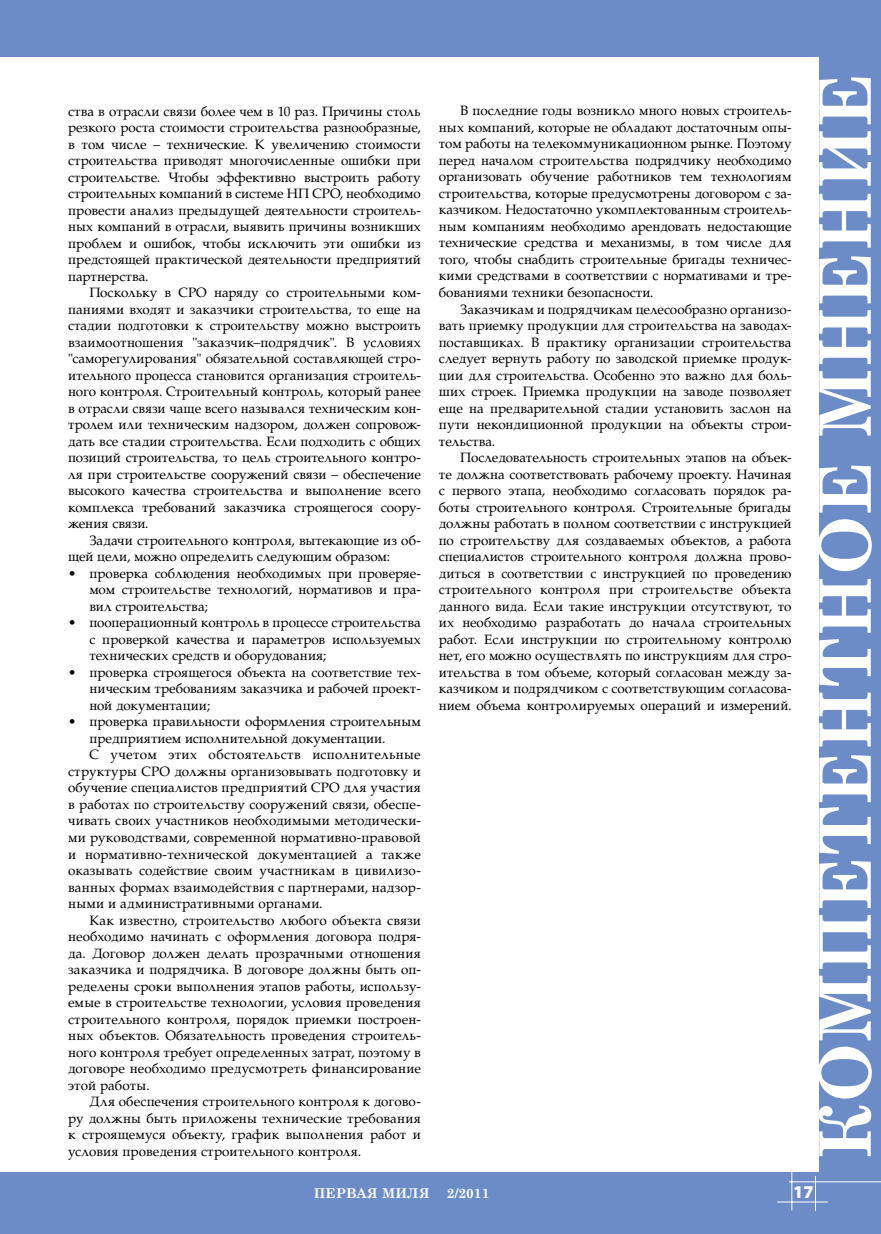
<style>
.page{position:relative;width:881px;height:1234px;background:#fff}
.page>*{position:absolute;margin:0;border:0;box-sizing:border-box;transform-origin:0 0}
.t1{font:700 71.25px "Century Schoolbook";letter-spacing:.01em;color:#fff}
.t2{font:900 18px "Myriad Pro";color:#fff}
.t3{font:13.5px/16.5px "AG Palatial C";letter-spacing:.005em;color:#000;text-align:justify}
.t4{font:13.5px "AG Palatial C";letter-spacing:.03em;color:#000}
.t5{font:700 13.5px "Century Schoolbook";color:#fff}
</style>
<div class="page">
<div style="left:0;top:0;width:880px;height:57px;background:#6c8cc8"></div>
<div style="left:819px;top:0;width:61px;height:1233px;background:#6c8cc8"></div>
<div style="left:0;top:1172px;width:880px;height:61px;background:#6c8cc8"></div>
<hr style="left:777px;top:1201px;width:50px;height:1px;background:#fff">
<hr style="left:791px;top:1171px;width:1px;height:39px;background:#fff">
<hr style="left:814px;top:1175px;width:1px;height:35px;background:#fff">
<hr style="left:788px;top:1181px;width:92px;height:1px;background:#fff">
<p class="t3" style="left:68px;top:103px;width:354px">ства в отрасли связи более чем в 10 раз. Причины столь резкого роста стоимости строительства разнообразные, в том числе – технические. К увеличению стоимости строительства приводят многочисленные ошибки при строительстве. Чтобы эффективно выстроить работу строительных компаний в системе НП СРО, необходимо провести анализ предыдущей деятельности строитель&shy;ных компаний в отрасли, выявить причины возникших проблем и ошибок, чтобы исключить эти ошибки из предстоящей практической деятельности предприятий партнерства.</p>
<p class="t3" style="left:68px;top:284px;width:354px;text-indent:21px">Поскольку в СРО наряду со строительными ком&shy;паниями входят и заказчики строительства, то еще на стадии подготовки к строительству можно выстроить взаимоотношения "заказчик–подрядчик". В условиях "саморегулирования" обязательной составляющей стро&shy;ительного процесса становится организация строитель&shy;ного контроля. Строительный контроль, который ранее в отрасли связи чаще всего назывался техническим кон&shy;тролем или техническим надзором, должен сопровож&shy;дать все стадии строительства. Если подходить с общих позиций строительства, то цель строительного контро&shy;ля при строительстве сооружений связи – обеспечение высокого качества строительства и выполнение всего комплекса требований заказчика строящегося соору&shy;жения связи.</p>
<p class="t3" style="left:68px;top:532px;width:354px;text-indent:21px">Задачи строительного контроля, вытекающие из об&shy;щей цели, можно определить следующим образом:</p>
<p class="t3" style="left:89px;top:565px;width:333px;text-indent:-21px">• проверка соблюдения необходимых при проверяе&shy;мом строительстве технологий, нормативов и пра&shy;вил строительства;</p>
<p class="t3" style="left:89px;top:614px;width:333px;text-indent:-21px">• пооперационный контроль в процессе строительства с проверкой качества и параметров используемых технических средств и оборудования;</p>
<p class="t3" style="left:89px;top:664px;width:333px;text-indent:-21px">• проверка строящегося объекта на соответствие тех&shy;ническим требованиям заказчика и рабочей проект&shy;ной документации;</p>
<p class="t3" style="left:68px;top:713px;width:354px">• проверка правильности оформления строительным</p>
<p class="t3" style="left:89px;top:730px;width:297px">предприятием исполнительной документации.</p>
<p class="t4" style="left:89px;top:746px;width:333px">С учетом этих обстоятельств исполнительные</p>
<p class="t3" style="left:68px;top:763px;width:354px">структуры СРО должны организовывать подготовку и</p>
<p class="t3" style="left:68px;top:779px;width:354px">обучение специалистов предприятий СРО для участия</p>
<p class="t3" style="left:68px;top:796px;width:354px">в работах по строительству сооружений связи, обеспе-</p>
<p class="t3" style="left:68px;top:812px;width:354px">чивать своих участников необходимыми методически-</p>
<p class="t3" style="left:68px;top:829px;width:354px">ми руководствами, современной нормативно-правовой</p>
<p class="t3" style="left:68px;top:845px;width:354px">и нормативно-технической документацией а также</p>
<p class="t3" style="left:68px;top:862px;width:354px">оказывать содействие своим участникам в цивилизо-</p>
<p class="t3" style="left:68px;top:878px;width:354px">ванных формах взаимодействия с партнерами, надзор-</p>
<p class="t3" style="left:68px;top:895px;width:256px">ными и административными органами.</p>
<p class="t3" style="left:89px;top:911px;width:333px">Как известно, строительство любого объекта связи</p>
<p class="t3" style="left:68px;top:928px;width:354px">необходимо начинать с оформления договора подря-</p>
<p class="t3" style="left:68px;top:944px;width:354px">да. Договор должен делать прозрачными отношения</p>
<p class="t3" style="left:68px;top:961px;width:354px">заказчика и подрядчика. В договоре должны быть оп-</p>
<p class="t3" style="left:68px;top:977px;width:354px">ределены сроки выполнения этапов работы, использу-</p>
<p class="t3" style="left:68px;top:994px;width:354px">емые в строительстве технологии, условия проведения</p>
<p class="t3" style="left:68px;top:1010px;width:354px">строительного контроля, порядок приемки построен-</p>
<p class="t3" style="left:68px;top:1027px;width:354px">ных объектов. Обязательность проведения строитель-</p>
<p class="t3" style="left:68px;top:1043px;width:354px">ного контроля требует определенных затрат, поэтому в</p>
<p class="t3" style="left:68px;top:1060px;width:354px">договоре необходимо предусмотреть финансирование</p>
<p class="t3" style="left:68px;top:1076px;width:83px">этой работы.</p>
<p class="t3" style="left:89px;top:1093px;width:333px">Для обеспечения строительного контроля к догово-</p>
<p class="t3" style="left:68px;top:1109px;width:354px">ру должны быть приложены технические требования</p>
<p class="t3" style="left:68px;top:1126px;width:354px">к строящемуся объекту, график выполнения работ и</p>
<p class="t3" style="left:68px;top:1142px;width:294px">условия проведения строительного контроля.</p>
<p class="t3" style="left:438px;top:103px;width:354px;text-indent:21px">В последние годы возникло много новых строитель&shy;ных компаний, которые не обладают достаточным опы&shy;том работы на телекоммуникационном рынке. Поэтому перед началом строительства подрядчику необходимо организовать обучение работников тем технологиям строительства, которые предусмотрены договором с за&shy;казчиком. Недостаточно укомплектованным строитель&shy;ным компаниям необходимо арендовать недостающие технические средства и механизмы, в том числе для того, чтобы снабдить строительные бригады техничес&shy;кими средствами в соответствии с нормативами и тре&shy;бованиями техники безопасности.</p>
<p class="t3" style="left:438px;top:301px;width:354px;text-indent:21px">Заказчикам и подрядчикам целесообразно организо&shy;вать приемку продукции для строительства на заводах&shy;поставщиках. В практику организации строительства следует вернуть работу по заводской приемке продук&shy;ции для строительства. Особенно это важно для боль&shy;ших строек. Приемка продукции на заводе позволяет еще на предварительной стадии установить заслон на пути некондиционной продукции на объекты строи&shy;тельства.</p>
<p class="t3" style="left:438px;top:449px;width:354px;text-indent:21px">Последовательность строительных этапов на объек&shy;те должна соответствовать рабочему проекту. Начиная с первого этапа, необходимо согласовать порядок ра&shy;боты строительного контроля. Строительные бригады должны работать в полном соответствии с инструкцией по строительству для создаваемых объектов, а работа специалистов строительного контроля должна прово&shy;диться в соответствии с инструкцией по проведению строительного контроля при строительстве объекта данного вида. Если такие инструкции отсутствуют, то их необходимо разработать до начала строительных работ. Если инструкции по строительному контролю нет, его можно осуществлять по инструкциям для стро&shy;ительства в том объеме, который согласован между за&shy;казчиком и подрядчиком с соответствующим согласова&shy;нием объема контролируемых операций и измерений.</p>
<h1 class="t1" style="left:789px;top:1159px;width:1087px;rotate:-90deg">КОМПЕТЕНТНОЕ МНЕНИЕ</h1>
<p class="t5" style="left:314px;top:1181px;width:117px">ПЕРВАЯ МИЛЯ</p>
<p class="t5" style="left:446px;top:1181px;width:44px">2/2011</p>
<h2 class="t2" style="left:792px;top:1181px;width:22px">17</h2>
</div>
